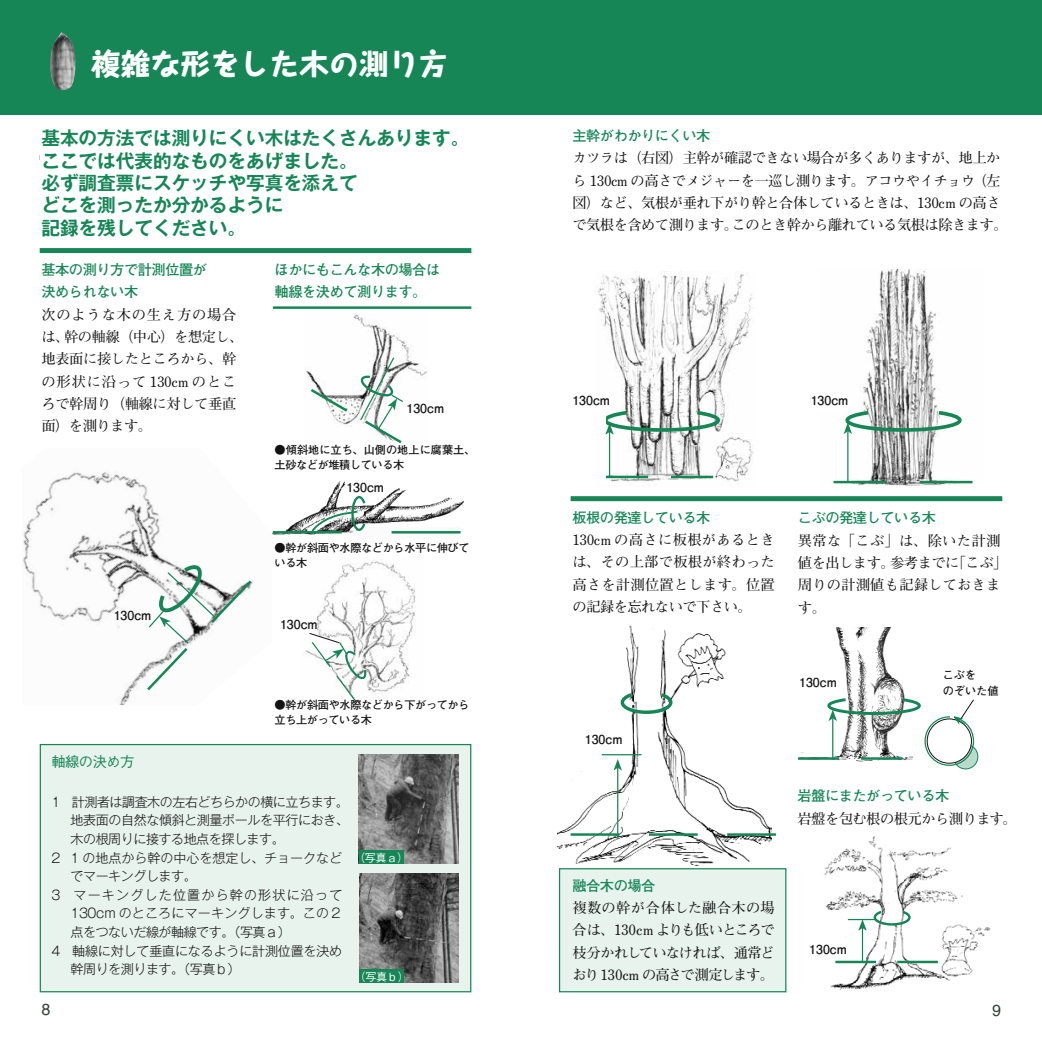
<style>
.page{position:relative;width:1042px;height:1042px;background:#fff}
.page>*{position:absolute;margin:0;border:0;box-sizing:border-box;transform-origin:0 0}
.t1{font:800 29.75px "Taka Hand Std";color:#fff}
.t2{font:700 19.78px "Gothic MB101 Pro";color:#168657}
.t3{font:700 18.55px/22.4px "Gothic MB101 Pro De";color:#168657}
.t4{font:16.1px "Helvetica LT Std";color:#374138}
.t5{font:700 14.17px/22.4px "Futo Min A101 Pro";letter-spacing:-.035em;color:#121212}
.t6{font:700 14.17px/22.4px "Futo Go B101 Pro";letter-spacing:-.035em;color:#168657}
.t7{font:700 14.17px/22.4px "Futo Min A101 Pro";letter-spacing:.015em;color:#121212}
.t8{font:500 14.17px "Gothic BBB Pro";letter-spacing:-.035em;color:#168657}
.t9{font:300 12.95px "Gothic MB101 Pr 5";letter-spacing:-.03em;color:#121212}
.t10{font:300 12.95px "Gothic MB101 Pr 5";color:#121212}
.t11{font:300 12.95px "Gothic MB101 Pr 5";letter-spacing:.015em;color:#121212}
.t12{font:300 12.95px "Gothic MB101 Pr 5";letter-spacing:.09em;color:#121212}
.t13{font:700 12.42px "Futo Go B101 Pro";color:#121212}
.t14{font:700 11.2px/14.9px "Futo Go B101 Pro";letter-spacing:-.03em;color:#121212}
.t15{font:700 11.2px/14.9px "Futo Go B101 Pro";color:#121212}
.t16{font:500 11.2px "Gothic BBB Pro";letter-spacing:-.035em;color:#fff}
</style>
<div class="page">
<div style="left:559px;top:868px;width:227px;height:124px;background:#e8f3ee;border:1px solid #168657"></div>
<div style="left:0;top:0;width:1042px;height:115px;background:#168657"></div>
<div style="left:40px;top:744px;width:431px;height:248px;background:#e8f3ee;border:1px solid #168657"></div>
<div style="left:40px;top:248px;width:431px;height:5px;background:#168657"></div>
<img style="left:23px;top:471px;width:250px;height:234px">
<img style="left:306px;top:313px;width:120px;height:63px">
<img style="left:302px;top:561px;width:114px;height:131px">
<img style="left:597px;top:271px;width:157px;height:212px">
<img style="left:833px;top:270px;width:140px;height:215px">
<div style="left:570px;top:496px;width:432px;height:5px;background:#168657"></div>
<img style="left:797px;top:627px;width:116px;height:135px">
<img style="left:557px;top:625px;width:215px;height:240px">
<img style="left:331px;top:481px;width:133px;height:53px">
<svg style="left:619px;top:691px;width:60px;height:28px"></svg>
<svg style="left:953px;top:744px;width:25px;height:25px"></svg>
<div style="left:953px;top:744px;width:25px;height:25px;border:1px solid #168657;border-radius:50%"></div>
<div style="left:927px;top:719px;width:44px;height:44px;background:#fff;border-radius:50%"></div>
<div style="left:927px;top:719px;width:44px;height:44px;border:1px solid #121212;border-radius:50%"></div>
<div style="left:924px;top:716px;width:50px;height:50px;border:1px solid #168657;border-radius:50%"></div>
<svg style="left:950px;top:699px;width:24px;height:26px"></svg>
<img style="left:359px;top:754px;width:99px;height:109px">
<div style="left:359px;top:849px;width:44px;height:14px;background:#168657"></div>
<img style="left:359px;top:873px;width:99px;height:109px">
<div style="left:359px;top:968px;width:45px;height:14px;background:#168657"></div>
<hr style="left:609px;top:432px;width:1px;height:45px;background:#168657">
<svg style="left:605px;top:386px;width:128px;height:49px"></svg>
<hr style="left:617px;top:768px;width:1px;height:71px;background:#168657">
<svg style="left:613px;top:759px;width:9px;height:11px"></svg>
<div style="left:570px;top:394px;width:45px;height:17px;background:#fff"></div>
<div style="left:583px;top:733px;width:44px;height:17px;background:#fff"></div>
<div style="left:797px;top:676px;width:45px;height:18px;background:#fff"></div>
<hr style="left:847px;top:431px;width:1px;height:51px;background:#168657">
<svg style="left:843px;top:386px;width:128px;height:48px"></svg>
<div style="left:809px;top:394px;width:44px;height:17px;background:#fff"></div>
<svg style="left:570px;top:833px;width:206px;height:3px"></svg>
<img style="left:824px;top:836px;width:166px;height:154px">
<div style="left:807px;top:943px;width:45px;height:16px;background:#fff"></div>
<svg style="left:835px;top:960px;width:103px;height:3px"></svg>
<hr style="left:862px;top:928px;width:1px;height:35px;background:#168657">
<svg style="left:848px;top:909px;width:70px;height:22px"></svg>
<hr style="left:832px;top:718px;width:1px;height:40px;background:#168657">
<svg style="left:826px;top:694px;width:95px;height:27px"></svg>
<svg style="left:798px;top:757px;width:104px;height:3px"></svg>
<hr style="left:602px;top:754px;width:39px;height:1px;background:#168657">
<svg style="left:606px;top:476px;width:107px;height:2px"></svg>
<svg style="left:833px;top:481px;width:139px;height:2px"></svg>
<img style="left:50px;top:32px;width:26px;height:58px">
<hr style="left:273px;top:306px;width:198px;height:3px;background:#168657">
<svg style="left:308px;top:356px;width:97px;height:88px"></svg>
<svg style="left:145px;top:552px;width:109px;height:141px"></svg>
<svg style="left:273px;top:495px;width:187px;height:40px"></svg>
<svg style="left:309px;top:633px;width:66px;height:68px"></svg>
<h1 class="t1" style="left:91px;top:43px;width:359px">複雑な形をした木の測り方</h1>
<h3 class="t3" style="left:41px;top:125px;width:429px">基本の方法では測りにくい木はたくさんあります。ここでは代表的なものをあげました。<br>必ず調査票にスケッチや写真を添えて<br>どこを測ったか分かるように<br>記録を残してください。</h3>
<p class="t6" style="left:41px;top:257px;width:167px">基本の測り方で計測位置が決められない木</p>
<p class="t5" style="left:41px;top:301px;width:204px">次のような木の生え方の場合は、幹の軸線（中心）を想定し、地表面に接したところから、幹の形状に沿って 130cm のところで幹周り（軸線に対して垂直面）を測ります。</p>
<h2 class="t2" style="left:166px;top:125px;width:180px">リーフレットの主旨</h2>
<p class="t6" style="left:275px;top:257px;width:167px">ほかにもこんな木の場合は軸線を決めて測ります。</p>
<p class="t13" style="left:406px;top:398px;width:39px">130cm</p>
<p class="t15" style="left:275px;top:441px;width:202px">●傾斜地に立ち、山側の地上に腐葉土、土砂などが堆積している木</p>
<p class="t13" style="left:346px;top:477px;width:39px">130cm</p>
<p class="t13" style="left:114px;top:605px;width:39px">130cm</p>
<p class="t14" style="left:275px;top:539px;width:196px">●幹が斜面や水際などから水平に伸びている木</p>
<p class="t13" style="left:280px;top:614px;width:39px">130cm</p>
<p class="t14" style="left:275px;top:696px;width:196px">●幹が斜面や水際などから下がってから立ち上がっている木</p>
<p class="t8" style="left:51px;top:750px;width:85px">軸線の決め方</p>
<p class="t9" style="left:51px;top:791px;width:299px">1 計測者は調査木の左右どちらかの横に立ちます。</p>
<p class="t9" style="left:71px;top:810px;width:280px">地表面の自然な傾斜と測量ポールを平行におき、</p>
<p class="t9" style="left:71px;top:828px;width:216px">木の根周りに接する地点を探します。</p>
<p class="t10" style="left:51px;top:847px;width:292px">2 1 の地点から幹の中心を想定し、チョークなど</p>
<p class="t9" style="left:71px;top:865px;width:128px">でマーキングします。</p>
<p class="t12" style="left:51px;top:884px;width:292px">3 マーキングした位置から幹の形状に沿って</p>
<p class="t11" style="left:71px;top:903px;width:273px">130cm のところにマーキングします。この２</p>
<p class="t9" style="left:71px;top:921px;width:222px">点をつないだ線が軸線です。（写真ａ）</p>
<p class="t9" style="left:51px;top:940px;width:292px">4 軸線に対して垂直になるように計測位置を決め</p>
<p class="t9" style="left:71px;top:958px;width:171px">幹周りを測ります。（写真ｂ）</p>
<p class="t16" style="left:354px;top:849px;width:56px">（写真ａ）</p>
<p class="t16" style="left:354px;top:968px;width:56px">（写真ｂ）</p>
<p class="t6" style="left:572px;top:123px;width:140px">主幹がわかりにくい木</p>
<p class="t5" style="left:572px;top:145px;width:437px">カツラは（右図）主幹が確認できない場合が多くありますが、地上から 130cm の高さでメジャーを一巡し測ります。アコウやイチョウ（左図）など、気根が垂れ下がり幹と合体しているときは、130cm の高さで気根を含めて測ります。このとき幹から離れている気根は除きます。</p>
<p class="t13" style="left:572px;top:390px;width:39px">130cm</p>
<p class="t13" style="left:810px;top:390px;width:39px">130cm</p>
<p class="t6" style="left:572px;top:504px;width:140px">板根の発達している木</p>
<p class="t5" style="left:572px;top:527px;width:204px;text-align:justify">130cm の高さに板根があるときは、その上部で板根が終わった高さを計測位置とします。位置の記録を忘れないで下さい。</p>
<p class="t13" style="left:585px;top:729px;width:39px">130cm</p>
<p class="t6" style="left:572px;top:872px;width:85px">融合木の場合</p>
<p class="t5" style="left:572px;top:895px;width:204px;text-align:justify">複数の幹が合体した融合木の場合は、130cm よりも低いところで枝分かれしていなければ、通常どおり130cm の高さで測定します。</p>
<p class="t6" style="left:798px;top:505px;width:140px">こぶの発達している木</p>
<p class="t7" style="left:798px;top:527px;width:211px">異常な「こぶ」は、除いた計測値を出します。参考までに「こぶ」周りの計測値も記録しておきます。</p>
<p class="t13" style="left:799px;top:673px;width:39px">130cm</p>
<p class="t15" style="left:943px;top:664px;width:57px;line-height:16.8px">こぶを<br>のぞいた値</p>
<p class="t6" style="left:797px;top:783px;width:153px">岩盤にまたがっている木</p>
<p class="t5" style="left:797px;top:805px;width:221px">岩盤を包む根の根元から測ります。</p>
<p class="t13" style="left:809px;top:939px;width:39px">130cm</p>
<p class="t4" style="left:41px;top:999px;width:10px">8</p>
<p class="t4" style="left:992px;top:1001px;width:10px">9</p>
</div>
